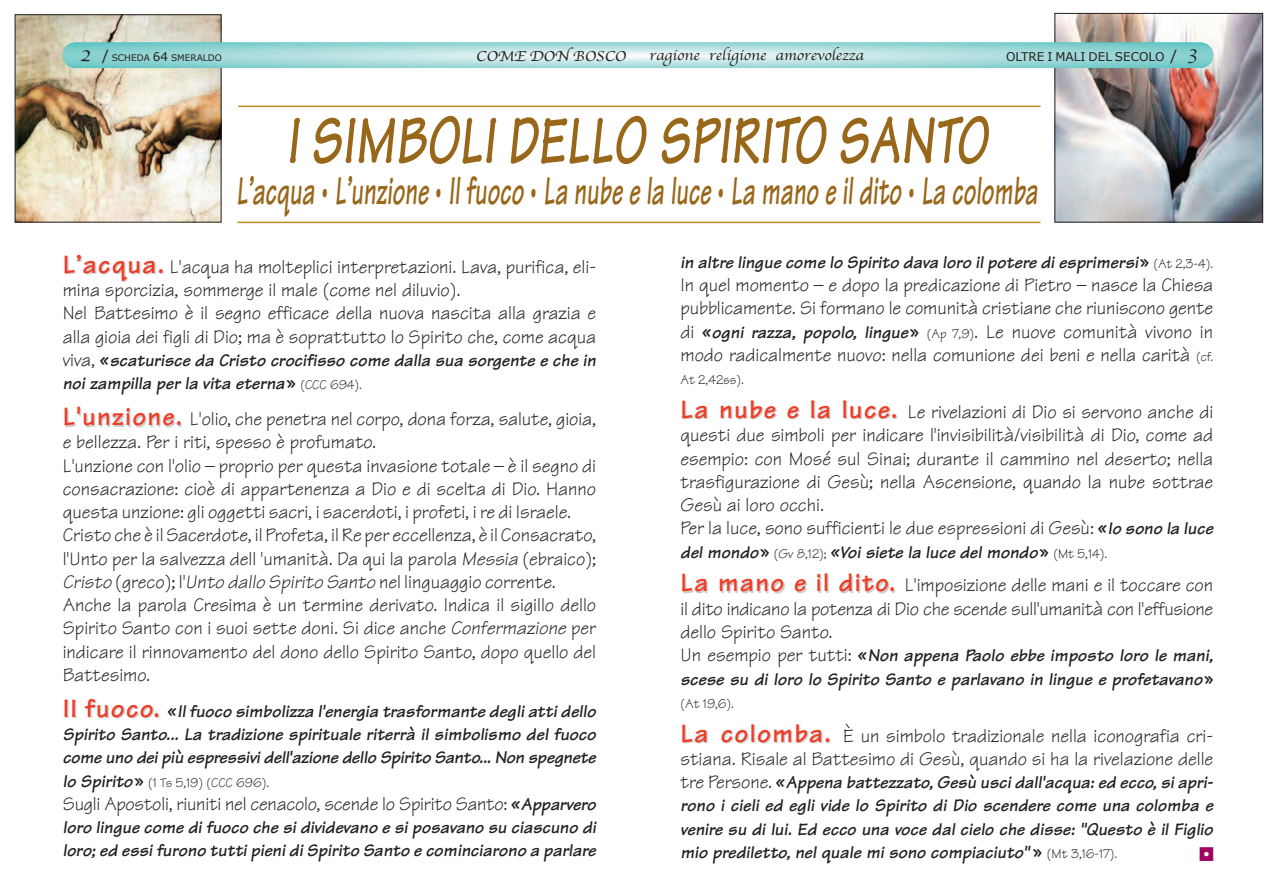
<style>
.page{position:relative;width:1276px;height:893px;background:#fff}
.page>*{position:absolute;margin:0;border:0;box-sizing:border-box;transform-origin:0 0}
.t1{font:italic 700 69.3px "Tekton";letter-spacing:.005em;color:#99671a;scale:.73 1}
.t2{font:italic 700 41.55px "Tekton";letter-spacing:.005em;color:#99671a;scale:.59 1}
.t3{font:19.5px/23.2px "Tekton";color:#231f20}
.t4{font:italic 700 18px/23.2px "Tekton";letter-spacing:.005em;color:#231f20}
.t5{font:15px "Apple Chancery";color:#231f20;scale:1.1 1}
.t6{font:13.5px "Tekton";color:#231f20}
.t7{font:13.5px "Lucida Sans Unicode";color:#9e015e}
.t8{font:12px "Verdana";color:#231f20}
.t9{font:9px "Verdana";color:#231f20}
.s1{font-family:"Apple Chancery";font-size:21px}
.s2{font-size:15px}
.s3{font-size:12px}
.s4{font-weight:700;font-size:27px;color:#ef3c25}
.s5{font-weight:400;font-style:normal;font-size:19.5px}
.s6{font-style:normal}
.s7{font-weight:400;font-style:normal;font-size:13.5px}
.s8{font-style:italic}
.s9{font-style:normal;font-size:27px;color:#ef3c25}
.s10{font-weight:700;font-style:italic;font-size:18px}
.s11{font-weight:700;font-size:18px}
.s12{font-size:13.5px}
</style>
<div class="page">
<hr style="left:238px;top:106px;width:802px;height:1px;background:#bd8e26">
<hr style="left:237px;top:222px;width:803px;height:1px;background:#bd8e26">
<img style="left:17px;top:17px;width:202px;height:203px">
<img style="left:1056px;top:15px;width:204px;height:205px">
<div style="left:1054px;top:13px;width:208px;height:209px;border:1px solid #231f20"></div>
<svg style="left:63px;top:43px;width:1150px;height:25px;background:#a6dbda"></svg>
<p class="t9" style="left:80px;top:52px;width:143px"><span class="s1">2</span> <span class="s2">/</span> SCHEDA <span class="s3">64</span> SMERALDO</p>
<p class="t5" style="left:476px;top:44px;width:138px">COME DON BOSCO</p>
<p class="t5" style="left:649px;top:43px;width:197px">ragione religione amorevolezza</p>
<p class="t8" style="left:1006px;top:49px;width:193px">OLTRE I MALI DEL SECOLO <span class="s2">/</span> <span class="s1">3</span></p>
<h1 class="t1" style="left:286px;top:116px;width:962px">I SIMBOLI DELLO SPIRITO SANTO</h1>
<h2 class="t2" style="left:236px;top:177px;width:1360px">L’acqua <sup>.</sup> L’unzione <sup>.</sup> Il fuoco <sup>.</sup> La nube e la luce <sup>.</sup> La mano e il dito <sup>.</sup> La colomba</h2>
<p class="t3" style="left:63px;top:258px;width:535px"><span class="s4">L’acqua.</span> L'acqua ha molteplici interpretazioni. Lava, purifica, eli&shy;mina sporcizia, sommerge il male (come nel diluvio).<br>Nel Battesimo è il segno efficace della nuova nascita alla grazia e alla gioia dei figli di Dio; ma è soprattutto lo Spirito che, come acqua</p>
<p class="t4" style="left:63px;top:351px;width:535px"><span class="s5">viva,</span> <span class="s6">«</span>scaturisce da Cristo crocifisso come dalla sua sorgente e che in noi zampilla per la vita eterna<span class="s6">»</span> <span class="s7">(CCC 694).</span></p>
<p class="t3" style="left:63px;top:410px;width:535px"><span class="s4">L'unzione.</span> L'olio, che penetra nel corpo, dona forza, salute, gioia, e bellezza. Per i riti, spesso è profumato.<br>L'unzione con l'olio – proprio per questa invasione totale – è il segno di consacrazione: cioè di appartenenza a Dio e di scelta di Dio. Hanno questa unzione: gli oggetti sacri, i sacerdoti, i profeti, i re di Israele.<br>Cristo che è ilSacerdote, il Profeta, il Re per eccellenza, è il Consacrato, l'Unto per la salvezza dell 'umanità. Da qui la parola <span class="s8">Messia</span> (ebraico); <span class="s8">Cristo</span> (greco); l'<span class="s8">Unto dallo Spirito Santo</span> nel linguaggio corrente.<br>Anche la parola Cresima è un termine derivato. Indica il sigillo dello Spirito Santo con i suoi sette doni. Si dice anche <span class="s8">Confermazione</span> per indicare il rinnovamento del dono dello Spirito Santo, dopo quello del Battesimo.</p>
<p class="t4" style="left:63px;top:702px;width:535px;text-align:justify"><span class="s9">II fuoco.</span> <span class="s6">«</span>Il fuoco simbolizza l'energia trasformante degli atti dello Spirito Santo... La tradizione spirituale riterrà il simbolismo del fuoco come uno dei più espressivi dell'azione dello Spirito Santo... Non spegnete</p>
<p class="t6" style="left:63px;top:778px;width:208px"><span class="s10">lo Spirito</span><span class="s11">»</span> (1 Ts 5,19) (CCC 696).</p>
<p class="t3" style="left:63px;top:795px;width:535px">Sugli Apostoli, riuniti nel cenacolo, scende lo Spirito Santo: <span class="s11">«</span><span class="s10">Apparvero</span></p>
<p class="t4" style="left:63px;top:818px;width:535px">loro lingue come di fuoco che si dividevano e si posavano su ciascuno di loro; ed essi furono tutti pieni di Spirito Santo e cominciarono a parlare</p>
<p class="t4" style="left:680px;top:253px;width:534px">in altre lingue come lo Spirito dava loro il potere di esprimersi<span class="s6">»</span> <span class="s7">(At 2,3-4).</span></p>
<p class="t3" style="left:680px;top:276px;width:534px;text-align:justify">In quel momento – e dopo la predicazione di Pietro – nasce la Chiesa pubblicamente. Si formano le comunità cristiane che riuniscono gente di <span class="s11">«</span><span class="s10">ogni razza, popolo, lingue</span><span class="s11">»</span> <span class="s12">(Ap 7,9)</span>. Le nuove comunità vivono in modo radicalmente nuovo: nella comunione dei beni e nella carità <span class="s12">(cf.</span></p>
<p class="t6" style="left:680px;top:375px;width:65px">At 2,42ss).</p>
<p class="t3" style="left:680px;top:403px;width:534px"><span class="s4">La nube e la luce.</span> Le rivelazioni di Dio si servono anche di questi due simboli per indicare l'invisibilità/visibilità di Dio, come ad esempio: con Mosé sul Sinai; durante il cammino nel deserto; nella trasfigurazione di Gesù; nella Ascensione, quando la nube sottrae Gesù ai loro occhi.<br>Per la luce, sono sufficienti le due espressioni di Gesù: <span class="s11">«</span><span class="s10">Io sono la luce</span></p>
<p class="t4" style="left:680px;top:543px;width:428px">del mondo<span class="s6">»</span> <span class="s7">(Gv 8,12);</span> <span class="s6">«</span>Voi siete la luce del mondo<span class="s6">»</span> <span class="s7">(Mt 5,14).</span></p>
<p class="t3" style="left:680px;top:576px;width:534px;text-align:justify"><span class="s4">La mano e il dito.</span> L'imposizione delle mani e il toccare con il dito indicano la potenza di Dio che scende sull'umanità con l'effusione dello Spirito Santo.</p>
<p class="t4" style="left:680px;top:646px;width:534px"><span class="s5">Un esempio per tutti:</span> <span class="s6">«</span>Non appena Paolo ebbe imposto loro le mani, scese su di loro lo Spirito Santo e parlavano in lingue e profetavano<span class="s6">»</span></p>
<p class="t6" style="left:680px;top:699px;width:55px">(At 19,6).</p>
<p class="t3" style="left:680px;top:726px;width:534px"><span class="s4">La colomba.</span> È un simbolo tradizionale nella iconografia cri&shy;stiana. Risale al Battesimo di Gesù, quando si ha la rivelazione delle</p>
<p class="t4" style="left:680px;top:773px;width:534px;text-align:justify"><span class="s5">tre Persone.</span> <span class="s6">«</span>Appena battezzato, Gesù usci dall'acqua: ed ecco, si apri&shy;rono i cieli ed egli vide lo Spirito di Dio scendere come una colomba e venire su di lui. Ed ecco una voce dal cielo che disse: "Questo è il Figlio mio prediletto, nel quale mi sono compiaciuto" <span class="s6">»</span> <span class="s7">(Mt 3,16-17).</span></p>
<p class="t7" style="left:1199px;top:843px;width:15px">◘</p>
</div>
